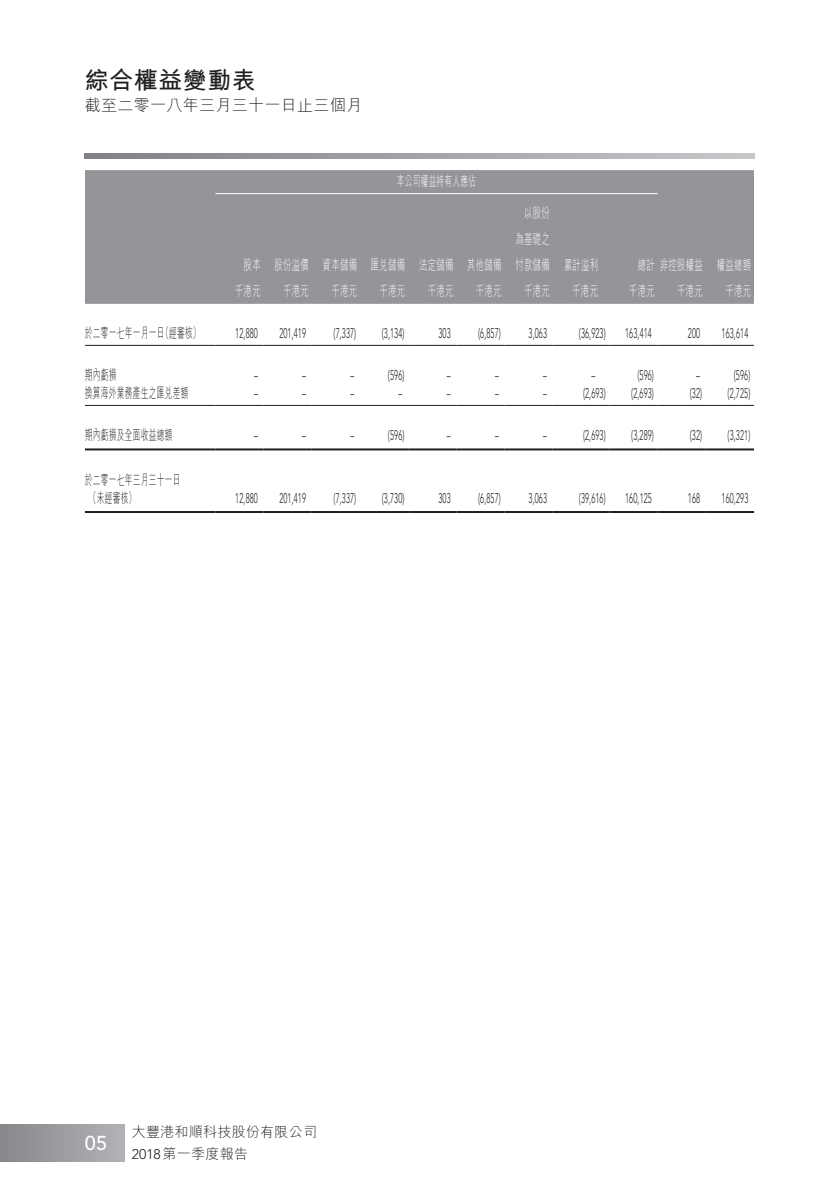
<style>
.page{position:relative;width:839px;height:1191px;background:#fff}
.page>*{position:absolute;margin:0;border:0;box-sizing:border-box;transform-origin:0 0}
.t1{font:700 24px "M Hei HK";letter-spacing:.02em;color:#231f20}
.t2{font:500 20px "Avenir LT Std";color:#fff}
.t3{font:300 16px "M Hei HK";letter-spacing:.02em;color:#231f20}
._50_Table_txt{font:300 14px "Avenir LT Std";letter-spacing:.015em;color:#231f20;scale:.55 1}
._50_Table_txt-2{font:300 14px "M Hei HK";letter-spacing:.035em;color:#fff;scale:.6 1}
._50_Table_txt-3{font:300 14px "M Hei HK";letter-spacing:.035em;color:#231f20;scale:.55 1}
._50_Table_txt-4{font:300 14px "M Hei HK";letter-spacing:.035em;color:#231f20}
._50_Table_txt-5{font:300 14px "M Hei HK";letter-spacing:.035em;color:#fff;scale:.55 1}
.s1{font-family:"Avenir LT Std"}
</style>
<div class="page">
<div style="left:0;top:1124px;width:125px;height:37px;background:linear-gradient(to right,#85888a,#b2b3b7)"></div>
<svg style="left:85px;top:153px;width:669px;height:6px;background:#a2a4a7"></svg>
<div style="left:85px;top:170px;width:669px;height:134px;background:#939598"></div>
<hr style="left:215px;top:193px;width:443px;height:1px;background:#fff">
<hr style="left:85px;top:345px;width:130px;height:1px;background:#231f20">
<hr style="left:215px;top:345px;width:49px;height:1px;background:#231f20">
<hr style="left:264px;top:345px;width:48px;height:1px;background:#231f20">
<hr style="left:312px;top:345px;width:48px;height:1px;background:#231f20">
<hr style="left:360px;top:345px;width:48px;height:1px;background:#231f20">
<hr style="left:408px;top:345px;width:48px;height:1px;background:#231f20">
<hr style="left:456px;top:345px;width:49px;height:1px;background:#231f20">
<hr style="left:505px;top:345px;width:48px;height:1px;background:#231f20">
<hr style="left:553px;top:345px;width:56px;height:1px;background:#231f20">
<hr style="left:609px;top:345px;width:49px;height:1px;background:#231f20">
<hr style="left:658px;top:345px;width:48px;height:1px;background:#231f20">
<hr style="left:706px;top:345px;width:48px;height:1px;background:#231f20">
<hr style="left:85px;top:405px;width:130px;height:1px;background:#231f20">
<hr style="left:215px;top:405px;width:49px;height:1px;background:#231f20">
<hr style="left:264px;top:405px;width:48px;height:1px;background:#231f20">
<hr style="left:312px;top:405px;width:48px;height:1px;background:#231f20">
<hr style="left:360px;top:405px;width:48px;height:1px;background:#231f20">
<hr style="left:408px;top:405px;width:48px;height:1px;background:#231f20">
<hr style="left:456px;top:405px;width:49px;height:1px;background:#231f20">
<hr style="left:505px;top:405px;width:48px;height:1px;background:#231f20">
<hr style="left:553px;top:405px;width:56px;height:1px;background:#231f20">
<hr style="left:609px;top:405px;width:49px;height:1px;background:#231f20">
<hr style="left:658px;top:405px;width:48px;height:1px;background:#231f20">
<hr style="left:706px;top:405px;width:48px;height:1px;background:#231f20">
<hr style="left:85px;top:448px;width:130px;height:2px;background:#231f20">
<hr style="left:215px;top:448px;width:49px;height:2px;background:#231f20">
<hr style="left:264px;top:448px;width:48px;height:2px;background:#231f20">
<hr style="left:312px;top:448px;width:48px;height:2px;background:#231f20">
<hr style="left:360px;top:448px;width:48px;height:2px;background:#231f20">
<hr style="left:408px;top:448px;width:48px;height:2px;background:#231f20">
<hr style="left:456px;top:448px;width:49px;height:2px;background:#231f20">
<hr style="left:505px;top:448px;width:48px;height:2px;background:#231f20">
<hr style="left:553px;top:448px;width:56px;height:2px;background:#231f20">
<hr style="left:609px;top:448px;width:49px;height:2px;background:#231f20">
<hr style="left:658px;top:448px;width:48px;height:2px;background:#231f20">
<hr style="left:706px;top:448px;width:48px;height:2px;background:#231f20">
<hr style="left:85px;top:511px;width:130px;height:2px;background:#231f20">
<hr style="left:215px;top:511px;width:49px;height:2px;background:#231f20">
<hr style="left:264px;top:511px;width:48px;height:2px;background:#231f20">
<hr style="left:312px;top:511px;width:48px;height:2px;background:#231f20">
<hr style="left:360px;top:511px;width:48px;height:2px;background:#231f20">
<hr style="left:408px;top:511px;width:48px;height:2px;background:#231f20">
<hr style="left:456px;top:511px;width:49px;height:2px;background:#231f20">
<hr style="left:505px;top:511px;width:48px;height:2px;background:#231f20">
<hr style="left:553px;top:511px;width:56px;height:2px;background:#231f20">
<hr style="left:609px;top:511px;width:49px;height:2px;background:#231f20">
<hr style="left:658px;top:511px;width:48px;height:2px;background:#231f20">
<hr style="left:706px;top:511px;width:48px;height:2px;background:#231f20">
<p class="t1" style="left:85px;top:63px;width:172px">綜合權益變動表</p>
<p class="t3" style="left:85px;top:97px;width:279px">截至二零一八年三月三十一日止三個月</p>
<p class="_50_Table_txt-5" style="left:397px;top:174px;width:146px">本公司權益持有人應佔</p>
<p class="_50_Table_txt-2" style="left:524px;top:206px;width:45px">以股份</p>
<p class="_50_Table_txt-2" style="left:515px;top:232px;width:59px">為基礎之</p>
<p class="_50_Table_txt-2" style="left:244px;top:258px;width:30px">股本</p>
<p class="_50_Table_txt-2" style="left:274px;top:258px;width:59px">股份溢價</p>
<p class="_50_Table_txt-2" style="left:323px;top:258px;width:59px">資本儲備</p>
<p class="_50_Table_txt-2" style="left:371px;top:258px;width:59px">匯兌儲備</p>
<p class="_50_Table_txt-2" style="left:419px;top:258px;width:59px">法定儲備</p>
<p class="_50_Table_txt-2" style="left:467px;top:258px;width:59px">其他儲備</p>
<p class="_50_Table_txt-2" style="left:515px;top:258px;width:59px">付款儲備</p>
<p class="_50_Table_txt-2" style="left:564px;top:258px;width:58px">累計溢利</p>
<p class="_50_Table_txt-2" style="left:638px;top:258px;width:110px">總計非控股權益</p>
<p class="_50_Table_txt-2" style="left:717px;top:258px;width:59px">權益總額</p>
<p class="_50_Table_txt-2" style="left:235px;top:284px;width:45px">千港元</p>
<p class="_50_Table_txt-2" style="left:283px;top:284px;width:45px">千港元</p>
<p class="_50_Table_txt-2" style="left:331px;top:284px;width:45px">千港元</p>
<p class="_50_Table_txt-2" style="left:380px;top:284px;width:45px">千港元</p>
<p class="_50_Table_txt-2" style="left:428px;top:284px;width:45px">千港元</p>
<p class="_50_Table_txt-2" style="left:476px;top:284px;width:45px">千港元</p>
<p class="_50_Table_txt-2" style="left:524px;top:284px;width:45px">千港元</p>
<p class="_50_Table_txt-2" style="left:572px;top:284px;width:45px">千港元</p>
<p class="_50_Table_txt-2" style="left:629px;top:284px;width:45px">千港元</p>
<p class="_50_Table_txt-2" style="left:677px;top:284px;width:45px">千港元</p>
<p class="_50_Table_txt-2" style="left:725px;top:284px;width:45px">千港元</p>
<p class="_50_Table_txt-3" style="left:161px;top:326px;width:73px">（經審核(</p>
<p class="_50_Table_txt-3" style="left:85px;top:326px;width:146px">於二零一七年一月一日</p>
<p class="_50_Table_txt" style="left:235px;top:325px;width:43px">12,880</p>
<p class="_50_Table_txt" style="left:279px;top:325px;width:50px">201,419</p>
<p class="_50_Table_txt" style="left:334px;top:325px;width:43px">)7,337(</p>
<p class="_50_Table_txt" style="left:382px;top:325px;width:43px">)3,134(</p>
<p class="_50_Table_txt" style="left:438px;top:325px;width:24px">303</p>
<p class="_50_Table_txt" style="left:478px;top:325px;width:43px">)6,857(</p>
<p class="_50_Table_txt" style="left:529px;top:325px;width:35px">3,063</p>
<p class="_50_Table_txt" style="left:579px;top:325px;width:50px">)36,923(</p>
<p class="_50_Table_txt" style="left:625px;top:325px;width:50px">163,414</p>
<p class="_50_Table_txt" style="left:688px;top:325px;width:24px">200</p>
<p class="_50_Table_txt" style="left:722px;top:325px;width:50px">163,614</p>
<p class="_50_Table_txt-3" style="left:85px;top:368px;width:59px">期內虧損</p>
<p class="_50_Table_txt" style="left:254px;top:367px;width:8px">–</p>
<p class="_50_Table_txt" style="left:302px;top:367px;width:8px">–</p>
<p class="_50_Table_txt" style="left:350px;top:367px;width:8px">–</p>
<p class="_50_Table_txt" style="left:388px;top:367px;width:32px">)596(</p>
<p class="_50_Table_txt" style="left:447px;top:367px;width:8px">–</p>
<p class="_50_Table_txt" style="left:495px;top:367px;width:8px">–</p>
<p class="_50_Table_txt" style="left:543px;top:367px;width:8px">–</p>
<p class="_50_Table_txt" style="left:591px;top:367px;width:8px">–</p>
<p class="_50_Table_txt" style="left:637px;top:367px;width:32px">)596(</p>
<p class="_50_Table_txt" style="left:696px;top:367px;width:8px">–</p>
<p class="_50_Table_txt" style="left:734px;top:367px;width:32px">)596(</p>
<p class="_50_Table_txt-3" style="left:85px;top:386px;width:190px">換算海外業務產生之匯兌差額</p>
<p class="_50_Table_txt" style="left:254px;top:385px;width:8px">–</p>
<p class="_50_Table_txt" style="left:302px;top:385px;width:8px">–</p>
<p class="_50_Table_txt" style="left:350px;top:385px;width:8px">–</p>
<p class="_50_Table_txt" style="left:399px;top:385px;width:8px">–</p>
<p class="_50_Table_txt" style="left:447px;top:385px;width:8px">–</p>
<p class="_50_Table_txt" style="left:495px;top:385px;width:8px">–</p>
<p class="_50_Table_txt" style="left:543px;top:385px;width:8px">–</p>
<p class="_50_Table_txt" style="left:583px;top:385px;width:43px">)2,693(</p>
<p class="_50_Table_txt" style="left:631px;top:385px;width:43px">)2,693(</p>
<p class="_50_Table_txt" style="left:690px;top:385px;width:24px">(3 2)</p>
<p class="_50_Table_txt" style="left:728px;top:385px;width:43px">)2,725(</p>
<p class="_50_Table_txt-3" style="left:85px;top:428px;width:161px">期內虧損及全面收益總額</p>
<p class="_50_Table_txt-3" style="left:85px;top:472px;width:175px">於二零一七年三月三十一日</p>
<p class="_50_Table_txt" style="left:254px;top:427px;width:8px">–</p>
<p class="_50_Table_txt" style="left:302px;top:427px;width:8px">–</p>
<p class="_50_Table_txt" style="left:350px;top:427px;width:8px">–</p>
<p class="_50_Table_txt" style="left:388px;top:427px;width:32px">)596(</p>
<p class="_50_Table_txt" style="left:447px;top:427px;width:8px">–</p>
<p class="_50_Table_txt" style="left:495px;top:427px;width:8px">–</p>
<p class="_50_Table_txt" style="left:543px;top:427px;width:8px">–</p>
<p class="_50_Table_txt" style="left:583px;top:427px;width:43px">)2,693(</p>
<p class="_50_Table_txt" style="left:631px;top:427px;width:43px">)3,289(</p>
<p class="_50_Table_txt" style="left:690px;top:427px;width:24px">(3 2)</p>
<p class="_50_Table_txt" style="left:728px;top:427px;width:43px">)3,321(</p>
<p class="_50_Table_txt-3" style="left:89px;top:490px;width:87px">（未經審核(</p>
<p class="_50_Table_txt" style="left:235px;top:489px;width:43px">12,880</p>
<p class="_50_Table_txt" style="left:279px;top:489px;width:50px">201,419</p>
<p class="_50_Table_txt" style="left:334px;top:489px;width:43px">)7,337(</p>
<p class="_50_Table_txt" style="left:382px;top:489px;width:43px">)3,730(</p>
<p class="_50_Table_txt" style="left:438px;top:489px;width:24px">303</p>
<p class="_50_Table_txt" style="left:478px;top:489px;width:43px">)6,857(</p>
<p class="_50_Table_txt" style="left:529px;top:489px;width:35px">3,063</p>
<p class="_50_Table_txt" style="left:579px;top:489px;width:50px">)39,616(</p>
<p class="_50_Table_txt" style="left:625px;top:489px;width:50px">160,125</p>
<p class="_50_Table_txt" style="left:688px;top:489px;width:24px">168</p>
<p class="_50_Table_txt" style="left:722px;top:489px;width:50px">160,293</p>
<p class="t2" style="left:85px;top:1131px;width:24px">05</p>
<p class="_50_Table_txt-4" style="left:132px;top:1124px;width:187px">大豐港和順科技股份有限公司</p>
<p class="_50_Table_txt-4" style="left:132px;top:1146px;width:118px"><span class="s1">2018</span>第一季度報告</p>
</div>
